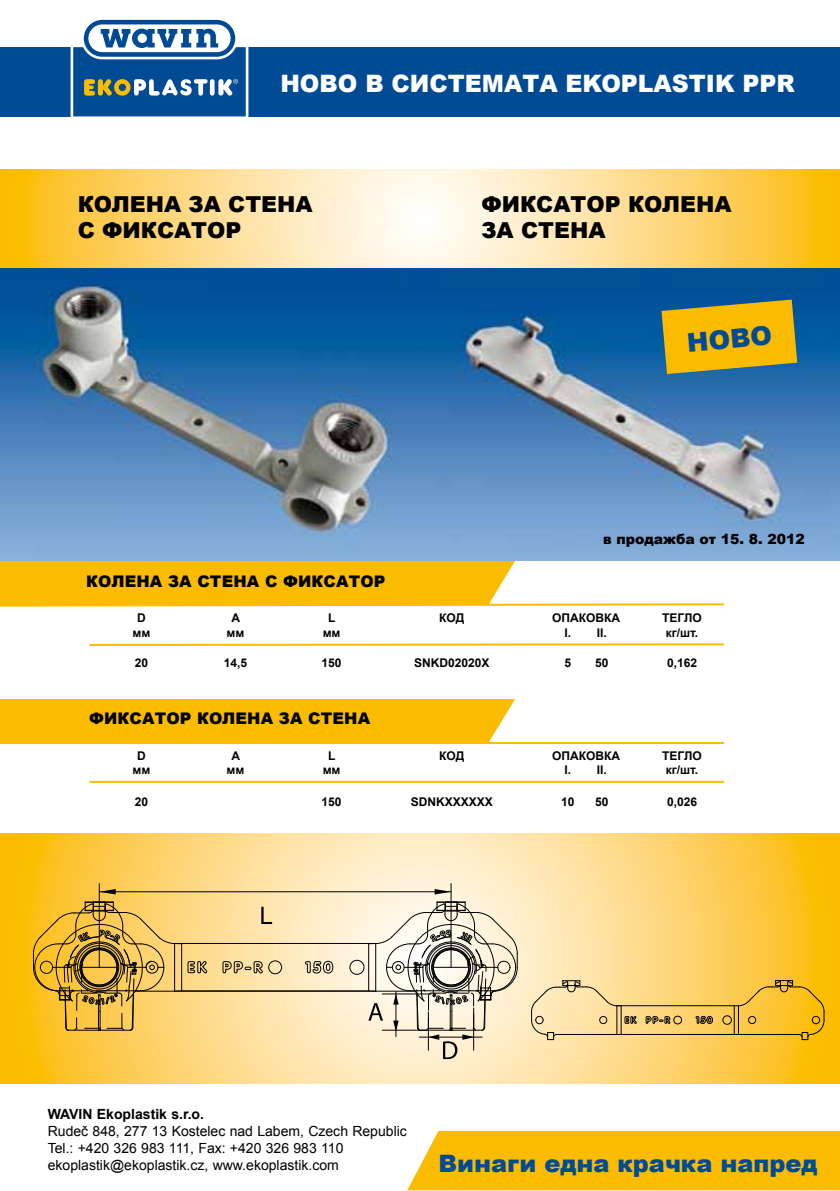
<style>
.page{position:relative;width:840px;height:1191px;background:#fff}
.page>*{position:absolute;margin:0;border:0;box-sizing:border-box;transform-origin:0 0}
.t1{font:900 26px "Arial";color:#004b93}
.t2{font:900 24px "Arial";color:#fff}
.t3{font:900 24px "Arial";color:#004b93}
.t4{font:900 22px/26.4px "Arial";color:#000}
.t5{font:900 16px "Arial";letter-spacing:.01em;color:#000}
.t6{font:14px/16.8px "Arial";color:#000}
.t7{font:700 14px "Arial";color:#000}
.t8{font:900 14px "Arial";color:#000}
.t9{font:700 12px "Arial";color:#000}
</style>
<div class="page">
<svg style="left:0;top:833px;width:839px;height:250px;background:#fdd77b"></svg>
<div style="left:407px;top:1130px;width:432px;height:60px;background:#fabb00"></div>
<div style="left:0;top:699px;width:515px;height:43px;background:#fabb00"></div>
<svg style="left:0;top:561px;width:724px;height:46px"></svg>
<hr style="left:89px;top:643px;width:634px;height:3px;background:#fabb00">
<hr style="left:0;top:742px;width:723px;height:2px;background:#fabb00">
<hr style="left:89px;top:781px;width:634px;height:2px;background:#fabb00">
<svg style="left:0;top:169px;width:839px;height:100px;background:#fbdb8a"></svg>
<div style="left:268px;top:960px;width:14px;height:14px;border:1px solid #000;border-radius:50%"></div>
<hr style="left:181px;top:943px;width:1px;height:48px;background:#000">
<hr style="left:174px;top:943px;width:201px;height:1px;background:#000">
<hr style="left:181px;top:990px;width:187px;height:1px;background:#000">
<svg style="left:187px;top:960px;width:20px;height:14px"></svg>
<svg style="left:222px;top:960px;width:41px;height:14px"></svg>
<svg style="left:304px;top:949px;width:29px;height:24px"></svg>
<div style="left:349px;top:960px;width:15px;height:14px;border:1px solid #000;border-radius:50%"></div>
<svg style="left:33px;top:901px;width:148px;height:130px;background:#d7ad44"></svg>
<svg style="left:100px;top:889px;width:16px;height:5px"></svg>
<svg style="left:434px;top:889px;width:16px;height:5px"></svg>
<hr style="left:99px;top:883px;width:1px;height:84px;background:#000">
<hr style="left:450px;top:883px;width:1px;height:84px;background:#000">
<hr style="left:99px;top:891px;width:352px;height:1px;background:#000">
<svg style="left:261px;top:906px;width:11px;height:18px"></svg>
<svg style="left:368px;top:901px;width:149px;height:158px;background:#d9d0be"></svg>
<div style="left:0;top:47px;width:839px;height:69px;background:#004b93"></div>
<svg style="left:70px;top:19px;width:178px;height:98px"></svg>
<img style="left:0;top:269px;width:839px;height:292px">
<div style="left:673px;top:1015px;width:8px;height:9px;border:1px solid #000;border-radius:50%"></div>
<hr style="left:616px;top:1005px;width:122px;height:1px;background:#000">
<hr style="left:616px;top:1034px;width:182px;height:1px;background:#000">
<svg style="left:645px;top:1015px;width:25px;height:9px"></svg>
<svg style="left:694px;top:1015px;width:18px;height:9px"></svg>
<div style="left:722px;top:1015px;width:9px;height:9px;border:1px solid #000;border-radius:50%"></div>
<svg style="left:530px;top:980px;width:106px;height:60px;background:#ead19b"></svg>
<svg style="left:733px;top:980px;width:91px;height:60px;background:#e9b528"></svg>
<svg style="left:661px;top:299px;width:135px;height:75px;background:#cea91d"></svg>
<h2 class="t2" style="left:280px;top:66px;width:515px">НОВО В СИСТЕМАТА EKOPLASTIK PPR</h2>
<h3 class="t4" style="left:78px;top:190px;width:236px">КОЛЕНА ЗА СТЕНА<br>С ФИКСАТОР</h3>
<h3 class="t4" style="left:481px;top:190px;width:251px">ФИКСАТОР КОЛЕНА<br>ЗА СТЕНА</h3>
<h1 class="t1" style="left:685px;top:324px;width:87px;rotate:-5deg">НОВО</h1>
<h3 class="t5" style="left:86px;top:569px;width:300px">КОЛЕНА ЗА СТЕНА С ФИКСАТОР</h3>
<p class="t8" style="left:603px;top:529px;width:203px">в продажба от 15. 8. 2012</p>
<p class="t9" style="left:137px;top:610px;width:10px">D</p>
<p class="t9" style="left:231px;top:610px;width:10px">A</p>
<p class="t9" style="left:328px;top:610px;width:9px">L</p>
<p class="t9" style="left:439px;top:610px;width:27px">код</p>
<p class="t9" style="left:548px;top:610px;width:73px">ОПАКОВКА</p>
<p class="t9" style="left:661px;top:610px;width:40px">ТЕГЛО</p>
<p class="t9" style="left:132px;top:624px;width:19px">мм</p>
<p class="t9" style="left:226px;top:624px;width:19px">мм</p>
<p class="t9" style="left:322px;top:624px;width:19px">мм</p>
<p class="t9" style="left:564px;top:624px;width:44px">I. II.</p>
<p class="t9" style="left:665px;top:624px;width:34px">кг/шт.</p>
<p class="t9" style="left:135px;top:655px;width:15px">20</p>
<p class="t9" style="left:224px;top:655px;width:25px">14,5</p>
<p class="t9" style="left:321px;top:655px;width:22px">150</p>
<p class="t9" style="left:414px;top:655px;width:77px">SNKD02020X</p>
<p class="t9" style="left:564px;top:655px;width:8px">5</p>
<p class="t9" style="left:595px;top:655px;width:15px">50</p>
<p class="t9" style="left:666px;top:655px;width:32px">0,162</p>
<h3 class="t5" style="left:89px;top:707px;width:282px">ФИКСАТОР КОЛЕНА ЗА СТЕНА</h3>
<p class="t9" style="left:137px;top:747px;width:10px">D</p>
<p class="t9" style="left:231px;top:747px;width:10px">A</p>
<p class="t9" style="left:328px;top:747px;width:9px">L</p>
<p class="t9" style="left:439px;top:747px;width:27px">код</p>
<p class="t9" style="left:548px;top:747px;width:73px">ОПАКОВКА</p>
<p class="t9" style="left:661px;top:747px;width:40px">ТЕГЛО</p>
<p class="t9" style="left:132px;top:762px;width:19px">мм</p>
<p class="t9" style="left:226px;top:762px;width:19px">мм</p>
<p class="t9" style="left:322px;top:762px;width:19px">мм</p>
<p class="t9" style="left:564px;top:762px;width:44px">I. II.</p>
<p class="t9" style="left:665px;top:762px;width:34px">кг/шт.</p>
<p class="t9" style="left:135px;top:794px;width:15px">20</p>
<p class="t9" style="left:321px;top:794px;width:22px">150</p>
<p class="t9" style="left:410px;top:794px;width:84px">SDNKXXXXXX</p>
<p class="t9" style="left:561px;top:794px;width:15px">10</p>
<p class="t9" style="left:595px;top:794px;width:15px">50</p>
<p class="t9" style="left:666px;top:794px;width:32px">0,026</p>
<p class="t7" style="left:48px;top:1105px;width:158px">WAVIN Ekoplastik s.r.o.</p>
<p class="t6" style="left:48px;top:1122px;width:360px">Rudeč 848, 277 13 Kostelec nad Labem, Czech Republic<br>Tel.: +420 326 983 111, Fax: +420 326 983 110 ekoplastik@ekoplastik.cz, www.ekoplastik.com</p>
<h2 class="t3" style="left:438px;top:1146px;width:380px">Bинаги една крачка напред</h2>
</div>
